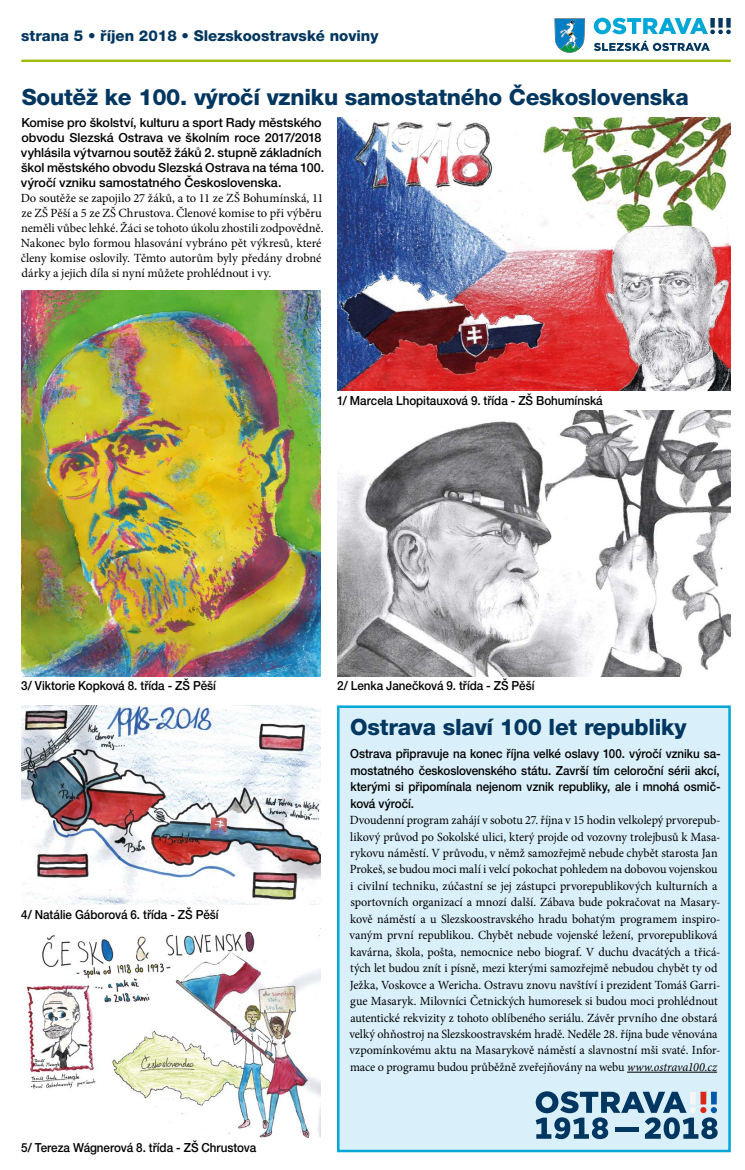
<style>
.page{position:relative;width:745px;height:1170px;background:#fff}
.page>*{position:absolute;margin:0;border:0;box-sizing:border-box;transform-origin:0 0}
.t1{font:800 22.5px "Helvetica Neue LT Pro";letter-spacing:-.01em;color:#00365f}
.t2{font:800 15px "Helvetica Neue LT Pro";color:#00365f}
.t3{font:12.5px/16.5px "Minion Pro";letter-spacing:-.005em;color:#000}
.t4{font:500 12.5px/16.5px "Helvetica Neue LT Pro";letter-spacing:-.005em;color:#000;text-align:justify;scale:.93 1}
.t5{font:500 12.5px/15px "Helvetica Neue LT Pro";letter-spacing:-.005em;color:#000}
.s1{font-style:italic}
</style>
<div class="page">
<svg style="left:554px;top:18px;width:31px;height:35px"></svg>
<svg style="left:593px;top:18px;width:137px;height:16px"></svg>
<svg style="left:594px;top:40px;width:115px;height:11px"></svg>
<hr style="left:21px;top:60px;width:709px;height:2px;background:#a0bb0f">
<div style="left:338px;top:706px;width:391px;height:444px;background:#d9eff9"></div>
<hr style="left:626px;top:1071px;width:90px;height:1px;background:#000">
<svg style="left:535px;top:1091px;width:182px;height:47px"></svg>
<div style="left:337px;top:705px;width:393px;height:447px;border:2px solid #00a7d7"></div>
<img style="left:337px;top:118px;width:393px;height:272px">
<img style="left:337px;top:411px;width:393px;height:265px">
<img style="left:21px;top:291px;width:299px;height:385px">
<img style="left:21px;top:705px;width:299px;height:199px">
<img style="left:26px;top:931px;width:294px;height:206px">
<p class="t2" style="left:21px;top:27px;width:358px">strana 5 • říjen 2018 • Slezskoostravské noviny</p>
<h1 class="t1" style="left:22px;top:83px;width:668px">Soutěž ke 100. výročí vzniku samostatného Československa</h1>
<p class="t5" style="left:21px;top:115px;width:304px">Komise pro školství, kulturu a sport Rady městského obvodu Slezská Ostrava ve školním roce 2017/2018 vyhlásila výtvarnou soutěž žáků 2. stupně základních škol městského obvodu Slezská Ostrava na téma 100. výročí vzniku samostatného Československa.</p>
<p class="t3" style="left:21px;top:190px;width:304px;line-height:15px">Do soutěže se zapojilo 27 žáků, a to 11 ze ZŠ Bohumínská, 11 ze ZŠ Pěší a 5 ze ZŠ Chrustova. Členové komise to při výběru neměli vůbec lehké. Žáci se tohoto úkolu zhostili zodpovědně.<br>Nakonec bylo formou hlasování vybráno pět výkresů, které členy komise oslovily. Těmto autorům byly předány drobné dárky a jejich díla si nyní můžete prohlédnout i vy.</p>
<p class="t4" style="left:337px;top:392px;width:287px">1/ Marcela Lhopitauxová 9. třída - ZŠ Bohumínská</p>
<p class="t4" style="left:21px;top:677px;width:211px">3/ Viktorie Kopková 8. třída - ZŠ Pěší</p>
<p class="t4" style="left:337px;top:677px;width:214px">2/ Lenka Janečková 9. třída - ZŠ Pěší</p>
<p class="t4" style="left:21px;top:905px;width:213px">4/ Natálie Gáborová 6. třída - ZŠ Pěší</p>
<p class="t4" style="left:21px;top:1139px;width:254px">5/ Tereza Wágnerová 8. třída - ZŠ Chrustova</p>
<h1 class="t1" style="left:350px;top:713px;width:337px">Ostrava slaví 100 let republiky</h1>
<p class="t4" style="left:350px;top:745px;width:399px">Ostrava připravuje na konec října velké oslavy 100. výročí vzniku sa&shy;mostatného československého státu. Završí tím celoroční sérii akcí, kterými si připomínala nejenom vznik republiky, ale i mnohá osmič&shy;ková výročí.</p>
<p class="t3" style="left:349px;top:811px;width:372px">Dvoudenní program zahájí v sobotu 27. října v 15 hodin velkolepý prvorepub&shy;likový průvod po Sokolské ulici, který projde od vozovny trolejbusů k Masa&shy;rykovu náměstí. V průvodu, v němž samozřejmě nebude chybět starosta Jan Prokeš, se budou moci malí i velcí pokochat pohledem na dobovou vojenskou i civilní techniku, zúčastní se jej zástupci prvorepublikových kulturních a sportovních organizací a mnozí další. Zábava bude pokračovat na Masary&shy;kově náměstí a u Slezskoostravského hradu bohatým programem inspiro&shy;vaným první republikou. Chybět nebude vojenské ležení, prvorepubliková kavárna, škola, pošta, nemocnice nebo biograf. V duchu dvacátých a třicá&shy;tých let budou znít i písně, mezi kterými samozřejmě nebudou chybět ty od Ježka, Voskovce a Wericha. Ostravu znovu navštíví i prezident Tomáš Garri&shy;gue Masaryk. Milovníci Četnických humoresek si budou moci prohlédnout autentické rekvizity z tohoto oblíbeného seriálu. Závěr prvního dne obstará velký ohňostroj na Slezskoostravském hradě. Neděle 28. října bude věnována vzpomínkovému aktu na Masarykově náměstí a slavnostní mši svaté. Infor&shy;mace o programu budou průběžně zveřejňovány na webu <span class="s1">www.ostrava100.cz</span></p>
</div>
